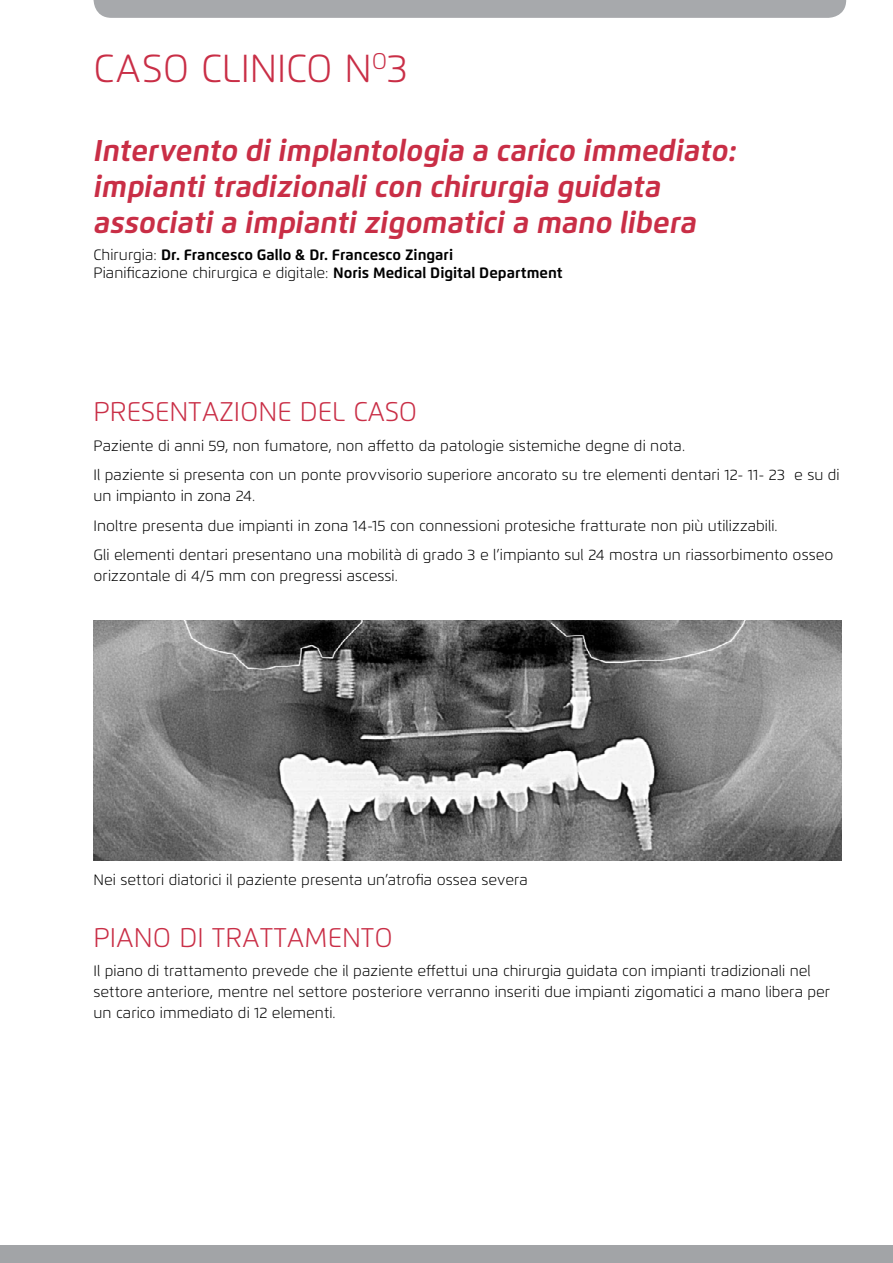
<style>
.page{position:relative;width:893px;height:1263px;background:#fff}
.page>*{position:absolute;margin:0;border:0;box-sizing:border-box;transform-origin:0 0}
.t1{font:300 39px "Flexo";color:#c92e46}
.t2{font:italic 700 30px/36px "Flexo";color:#c92e46}
.t3{font:300 27px "Flexo";color:#c92e46}
.t4{font:300 15px/29.5px "Flexo";color:#000}
.t5{font:700 15px/18px "Flexo";color:#000}
.s1{font-weight:300}
</style>
<div class="page">
<div style="left:0;top:1245px;width:893px;height:18px;background:#a2a4a7"></div>
<img style="left:94px;top:620px;width:748px;height:241px">
<div style="left:94px;top:0;width:752px;height:18px;background:#a7a9ac"></div>
<h1 class="t1" style="left:94px;top:45px;width:316px">CASO CLINICO N<sup>O</sup>3</h1>
<h2 class="t2" style="left:94px;top:132px;width:644px">Intervento di implantologia a carico immediato: impianti tradizionali con chirurgia guidata associati a impianti zigomatici a mano libera</h2>
<p class="t5" style="left:94px;top:245px;width:471px"><span class="s1">Chirurgia:</span> Dr. Francesco Gallo &amp; Dr. Francesco Zingari<br><span class="s1">Pianificazione chirurgica e digitale:</span> Noris Medical Digital Department</p>
<h3 class="t3" style="left:94px;top:395px;width:325px">PRESENTAZIONE DEL CASO</h3>
<p class="t4" style="left:94px;top:431px;width:748px">Paziente di anni 59, non fumatore, non affetto da patologie sistemiche degne di nota.<br>Il paziente si presenta con un ponte provvisorio superiore ancorato su tre elementi dentari 12- 11- 23 e su di</p>
<p class="t4" style="left:94px;top:481px;width:741px">un impianto in zona 24.<br>Inoltre presenta due impianti in zona 14-15 con connessioni protesiche fratturate non più utilizzabili.<br>Gli elementi dentari presentano una mobilità di grado 3 e l’impianto sul 24 mostra un riassorbimento osseo</p>
<p class="t4" style="left:94px;top:561px;width:306px">orizzontale di 4/5 mm con pregressi ascessi.</p>
<p class="t4" style="left:94px;top:865px;width:436px">Nei settori diatorici il paziente presenta un’atrofia ossea severa</p>
<h3 class="t3" style="left:94px;top:921px;width:301px">PIANO DI TRATTAMENTO</h3>
<p class="t4" style="left:94px;top:961px;width:738px;line-height:21px">Il piano di trattamento prevede che il paziente effettui una chirurgia guidata con impianti tradizionali nel settore anteriore, mentre nel settore posteriore verranno inseriti due impianti zigomatici a mano libera per un carico immediato di 12 elementi.</p>
</div>
